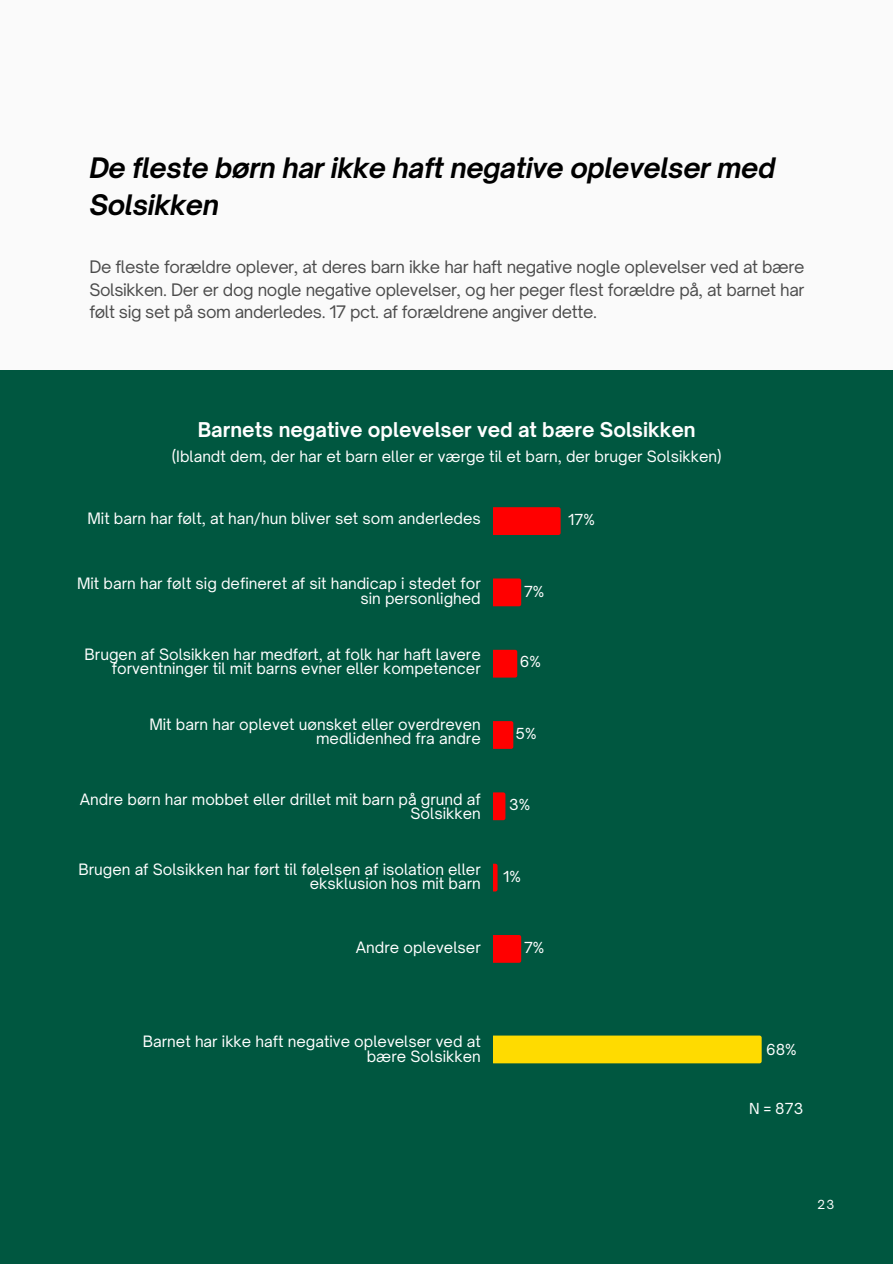
<style>
.page{position:relative;width:893px;height:1264px;background:#fff}
.page>*{position:absolute;margin:0;border:0;box-sizing:border-box;transform-origin:0 0}
.t1{font:italic 700 27px/37.2px "Open Sauce One";letter-spacing:-.015em;color:#000}
.t2{font:700 19.5px "Open Sauce One";color:#fff}
.t3{font:16.5px/22.5px "Open Sauce One";letter-spacing:-.025em;color:#000;text-align:justify}
.t4{font:15px/14.7px "Open Sauce One";color:#fff;text-align:right}
.t5{font:14.55px "Open Sauce One";color:#fff}
.t6{font:12px "Open Sauce One";color:#fff}
</style>
<div class="page">
<div style="left:0;top:0;width:892px;height:1263px;background:#fafafa"></div>
<div style="left:0;top:370px;width:892px;height:893px;background:#005740"></div>
<div style="left:493px;top:507px;width:67px;height:28px;background:#f00"></div>
<svg style="left:493px;top:578px;width:28px;height:28px"></svg>
<svg style="left:493px;top:649px;width:24px;height:28px"></svg>
<svg style="left:493px;top:721px;width:20px;height:28px"></svg>
<svg style="left:493px;top:792px;width:12px;height:28px"></svg>
<svg style="left:493px;top:863px;width:4px;height:28px"></svg>
<svg style="left:493px;top:935px;width:28px;height:27px"></svg>
<div style="left:493px;top:1035px;width:268px;height:28px;background:#ffdb00"></div>
<h1 class="t1" style="left:89px;top:149px;width:687px">De fleste børn har ikke haft negative oplevelser med<br>Solsikken</h1>
<p class="t3" style="left:89px;top:256px;width:716px">De fleste forældre oplever, at deres barn ikke har haft negative nogle oplevelser ved at bære Solsikken. Der er dog nogle negative oplevelser, og her peger flest forældre på, at barnet har følt sig set på som anderledes. 17 pct. af forældrene angiver dette.</p>
<h2 class="t2" style="left:198px;top:417px;width:499px">Barnets negative oplevelser ved at bære Solsikken</h2>
<p class="t4" style="left:172px;top:449px;width:551px">(Iblandt dem, der har et barn eller er værge til et barn, der bruger Solsikken)</p>
<p class="t4" style="left:87px;top:511px;width:395px">Mit barn har følt, at han/hun bliver set som anderledes</p>
<p class="t4" style="left:77px;top:576px;width:405px">Mit barn har følt sig defineret af sit handicap i stedet for sin personlighed</p>
<p class="t4" style="left:85px;top:646px;width:397px">Brugen af Solsikken har medført, at folk har haft lavere forventninger til mit barns evner eller kompetencer</p>
<p class="t4" style="left:149px;top:716px;width:333px">Mit barn har oplevet uønsket eller overdreven medlidenhed fra andre</p>
<p class="t4" style="left:80px;top:791px;width:402px">Andre børn har mobbet eller drillet mit barn på grund af<br>Solsikken</p>
<p class="t4" style="left:78px;top:861px;width:404px">Brugen af Solsikken har ført til følelsen af isolation eller eksklusion hos mit barn</p>
<p class="t4" style="left:356px;top:939px;width:126px">Andre oplevelser</p>
<p class="t5" style="left:524px;top:582px;width:22px">7%</p>
<p class="t5" style="left:520px;top:653px;width:22px">6%</p>
<p class="t5" style="left:515px;top:724px;width:22px">5%</p>
<p class="t5" style="left:509px;top:796px;width:23px">3%</p>
<p class="t5" style="left:503px;top:867px;width:19px">1%</p>
<p class="t5" style="left:524px;top:938px;width:22px">7%</p>
<p class="t5" style="left:568px;top:510px;width:28px">17%</p>
<p class="t4" style="left:143px;top:1034px;width:339px">Barnet har ikke haft negative oplevelser ved at bære Solsikken</p>
<p class="t5" style="left:766px;top:1040px;width:32px">68%</p>
<p class="t5" style="left:749px;top:1099px;width:56px">N = 873</p>
<p class="t6" style="left:817px;top:1197px;width:18px">23</p>
</div>
